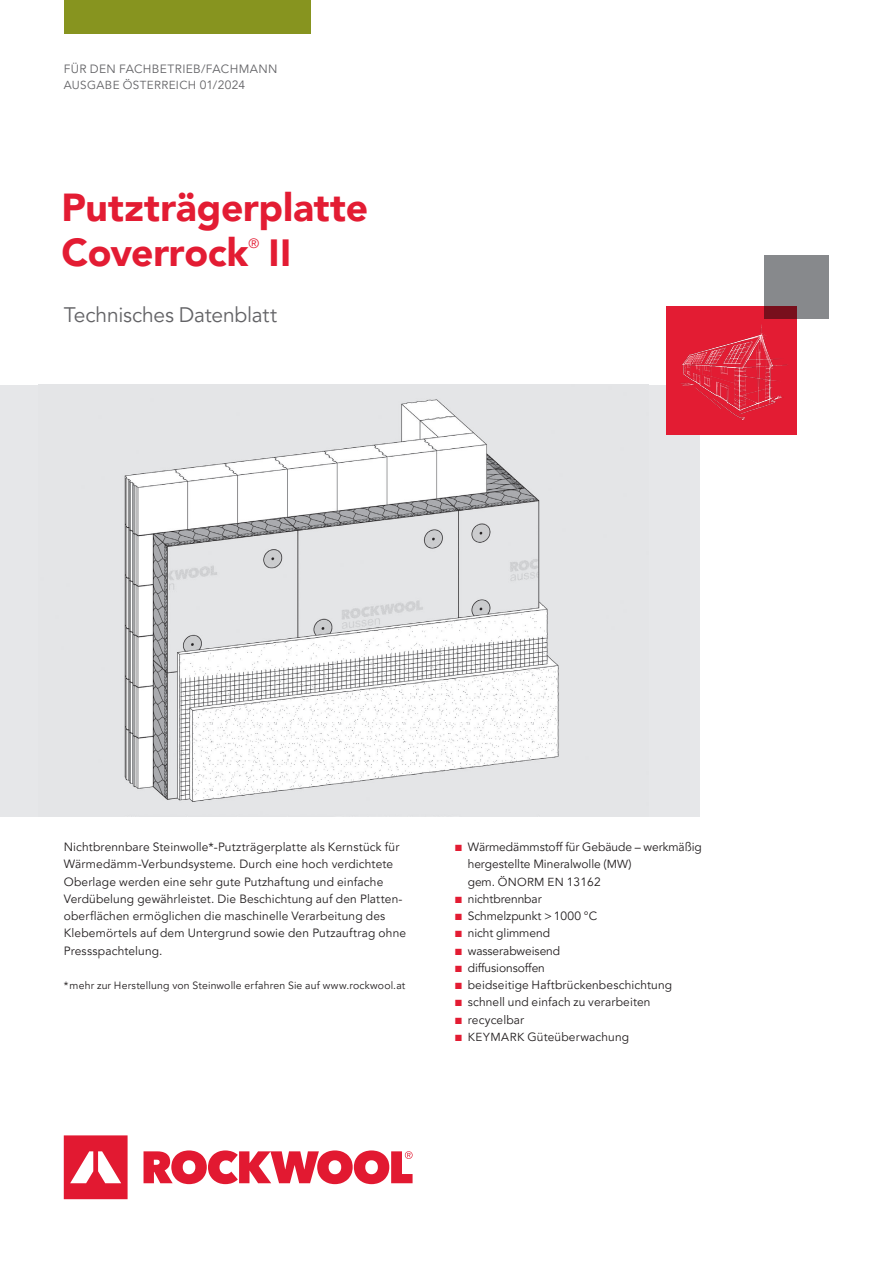
<style>
.page{position:relative;width:893px;height:1263px;background:#fff}
.page>*{position:absolute;margin:0;border:0;box-sizing:border-box;transform-origin:0 0}
.t1{font:900 39px/45px "Avenir LT Pro";letter-spacing:-.005em;color:#e31c33}
.t2{font:900 37.8px "Avenir LT Pro";color:#e31c33}
.t3{font:21px "Avenir LT Pro";letter-spacing:-.01em;color:#636366}
.t4{font:13.5px "Avenir LT Pro";color:#e31c33}
.t5{font:12px/17.2px "Avenir LT Pro";letter-spacing:.01em;color:#231f20}
.t6{font:12px "Avenir LT Pro";letter-spacing:.03em;color:#636366}
.t7{font:11.7px "Avenir LT Pro";letter-spacing:.03em;color:#636366}
.t8{font:10.5px "Avenir LT Pro";letter-spacing:.015em;color:#231f20}
.s1{font-size:12px}
.s2{color:#e31c33}
.s3{font-size:11.7px}
</style>
<div class="page">
<div style="left:64px;top:0;width:246px;height:34px;background:#87941f"></div>
<svg style="left:64px;top:1135px;width:349px;height:64px"></svg>
<div style="left:0;top:385px;width:699px;height:431px;background:#e6e7e9"></div>
<img style="left:124px;top:399px;width:435px;height:403px">
<div style="left:666px;top:306px;width:130px;height:128px;background:#e31c33"></div>
<img style="left:681px;top:319px;width:116px;height:105px">
<div style="left:764px;top:255px;width:65px;height:64px;background:#87898c"></div>
<p class="t6" style="left:64px;top:62px;width:215px">FÜR DEN FACHBETRIEB/FACHMANN</p>
<p class="t7" style="left:64px;top:78px;width:183px">AUSGABE ÖSTERREICH <span class="s1">01/2024</span></p>
<h1 class="t1" style="left:62px;top:185px;width:308px">Putzträgerplatte<br>Coverrock</h1>
<p class="t4" style="left:249px;top:235px;width:12px">®</p>
<h2 class="t2" style="left:268px;top:230px;width:25px">II</h2>
<h3 class="t3" style="left:64px;top:302px;width:215px">Technisches Datenblatt</h3>
<p class="t5" style="left:64px;top:838px;width:344px">Nichtbrennbare Steinwolle*-Putzträgerplatte als Kernstück für Wärmedämm-Verbundsysteme. Durch eine hoch verdichtete Oberlage werden eine sehr gute Putzhaftung und einfache Verdübelung gewährleistet. Die Beschichtung auf den Platten&shy;oberflächen ermöglichen die maschinelle Verarbeitung des Klebemörtels auf dem Untergrund sowie den Putzauftrag ohne Pressspachtelung.</p>
<p class="t8" style="left:64px;top:979px;width:343px">*mehr zur Herstellung von Steinwolle erfahren Sie auf www.rockwool.at</p>
<p class="t5" style="left:468px;top:838px;width:236px;text-indent:-13px"><span class="s2">■</span> Wärmedämmstoff für Gebäude – werkmäßig hergestellte Mineralwolle (<span class="s3">MW</span>)<br>gem. <span class="s3">ÖNORM EN</span> 13162</p>
<p class="t5" style="left:455px;top:890px;width:88px"><span class="s2">■</span> nichtbrennbar</p>
<p class="t5" style="left:455px;top:907px;width:144px"><span class="s2">■</span> Schmelzpunkt &gt; 1000 °C</p>
<p class="t5" style="left:455px;top:925px;width:97px"><span class="s2">■</span> nicht glimmend</p>
<p class="t5" style="left:455px;top:942px;width:107px"><span class="s2">■</span> wasserabweisend</p>
<p class="t5" style="left:455px;top:959px;width:91px"><span class="s2">■</span> diffusionsoffen</p>
<p class="t5" style="left:455px;top:976px;width:219px"><span class="s2">■</span> beidseitige Haftbrückenbeschichtung</p>
<p class="t5" style="left:455px;top:994px;width:197px"><span class="s2">■</span> schnell und einfach zu verarbeiten</p>
<p class="t5" style="left:455px;top:1011px;width:71px"><span class="s2">■</span> recycelbar</p>
<p class="t5" style="left:455px;top:1028px;width:176px"><span class="s2">■</span> <span class="s3">KEYMARK</span> Güteüberwachung</p>
</div>
